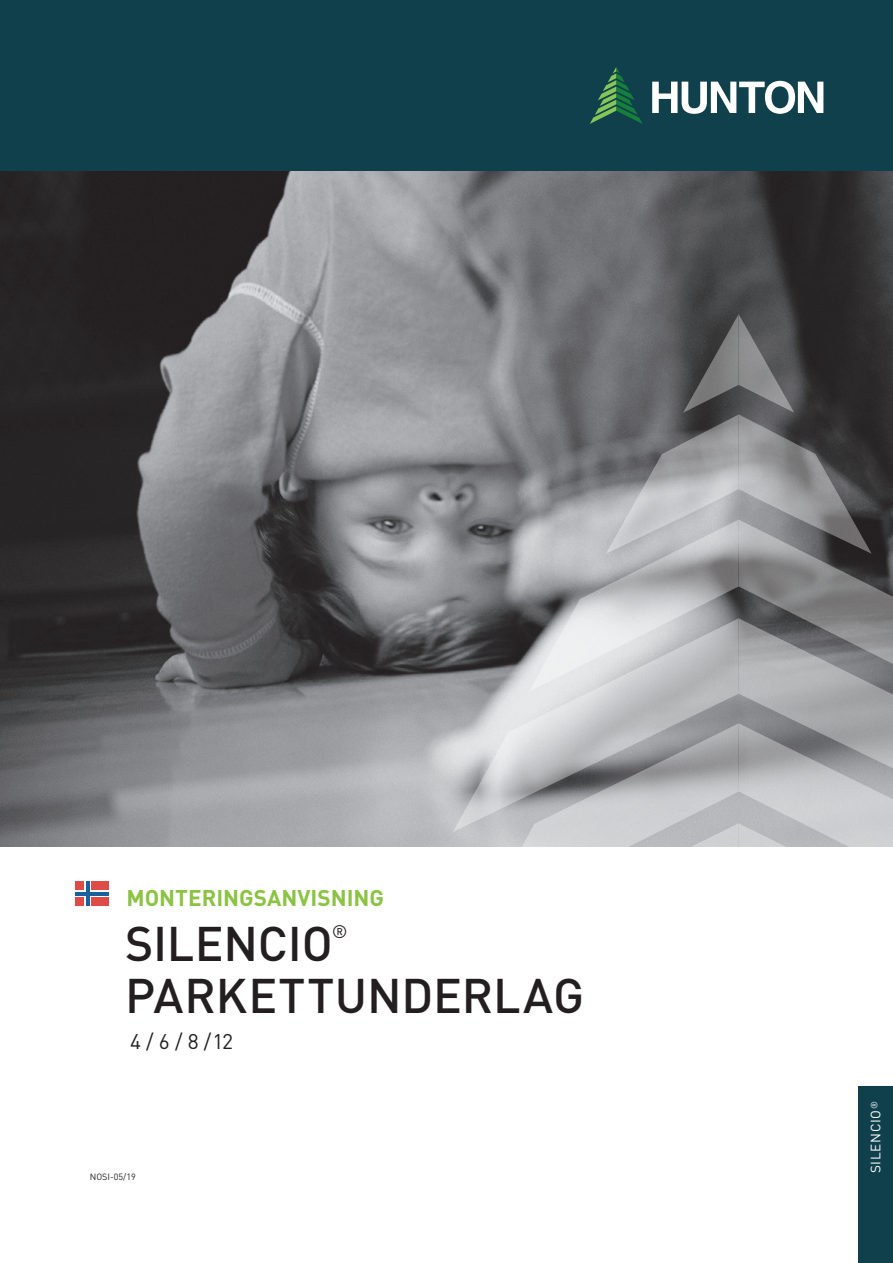
<style>
.page{position:relative;width:893px;height:1263px;background:#fff}
.page>*{position:absolute;margin:0;border:0;box-sizing:border-box;transform-origin:0 0}
.t1{font:500 48px "DINOT";letter-spacing:-.005em;color:#231f20}
.t2{font:700 22.5px "DINOT";color:#8bc342}
.t3{font:21px "DINOT";color:#231f20}
.t4{font:18px "DINOT";color:#231f20}
.t5{font:13.5px "DINOT";letter-spacing:.05em;color:#fff}
.t6{font:9px "DINOT";color:#231f20}
</style>
<div class="page">
<img style="left:0;top:170px;width:893px;height:677px">
<div style="left:859px;top:1086px;width:34px;height:177px;background:#0f404c"></div>
<div style="left:76px;top:882px;width:33px;height:24px;background:#de4c47"></div>
<div style="left:85px;top:882px;width:6px;height:24px;background:#18619d"></div>
<div style="left:76px;top:891px;width:33px;height:6px;background:#18619d"></div>
<div style="left:0;top:0;width:893px;height:170px;background:#0f404c"></div>
<svg style="left:652px;top:81px;width:171px;height:33px"></svg>
<svg style="left:590px;top:67px;width:53px;height:57px"></svg>
<svg style="left:404px;top:314px;width:489px;height:533px;background:#929395"></svg>
<p class="t2" style="left:126px;top:883px;width:259px">MONTERINGSANVISNING</p>
<p class="t1" style="left:125px;top:913px;width:209px">SILENCIO</p>
<p class="t4" style="left:332px;top:921px;width:17px">®</p>
<p class="t1" style="left:125px;top:965px;width:461px">PARKETTUNDERLAG</p>
<p class="t3" style="left:130px;top:1029px;width:105px">4 / 6 / 8 /12</p>
<p class="t6" style="left:90px;top:1171px;width:48px">NOSI-05/19</p>
<p class="t5" style="left:867px;top:1173px;width:74px;rotate:-90deg">SILENCIO<sup>®</sup></p>
</div>
